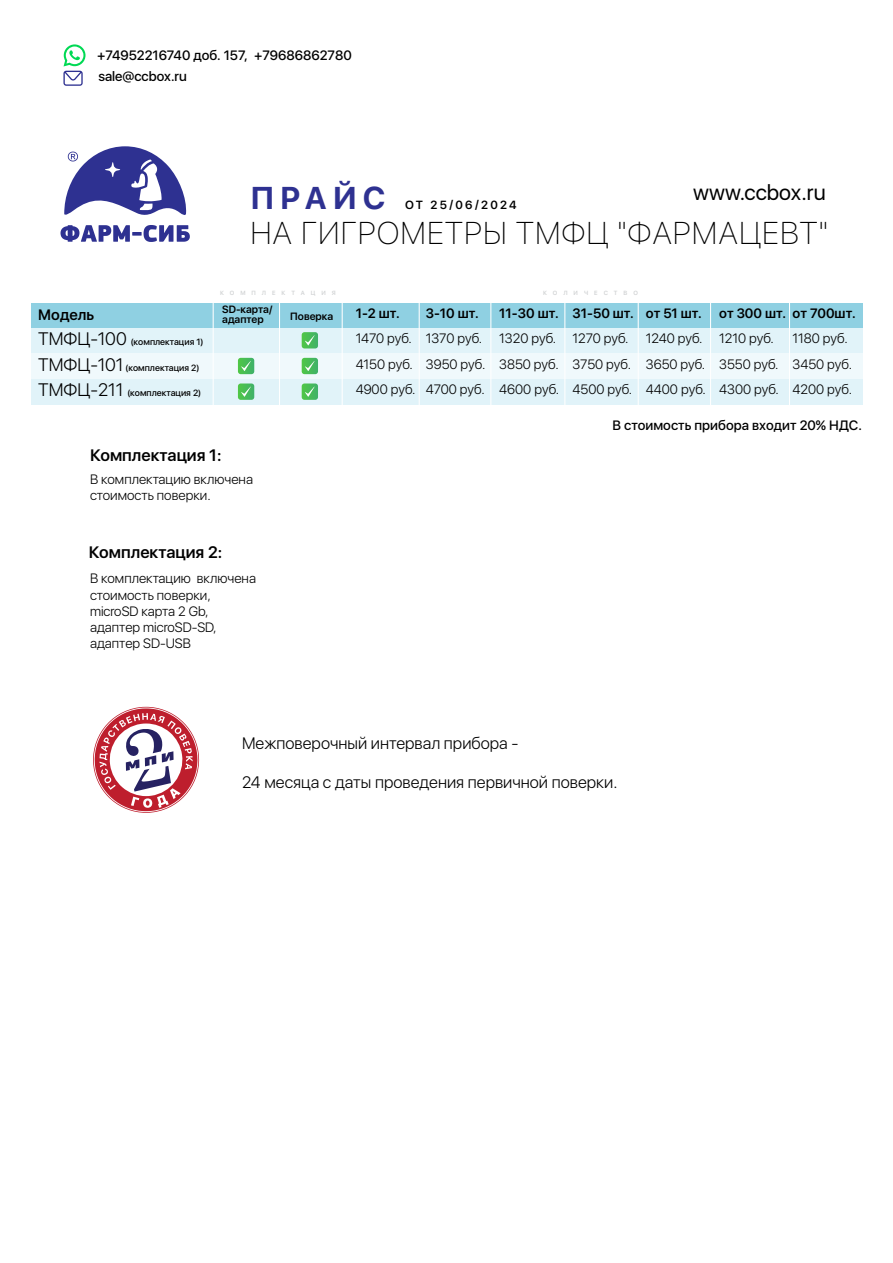
<style>
.page{position:relative;width:893px;height:1263px;background:#fff}
.page>*{position:absolute;margin:0;border:0;box-sizing:border-box;transform-origin:0 0}
.t1{font:100 31.35px "SFUI Display";letter-spacing:.05em;color:#000}
.t2{font:700 31.35px "SFUI Display";letter-spacing:.2em;color:#2e3191}
.t3{font:21.6px "SFUI Display";color:#000}
.t4{font:300 16.5px "SFUI Display";color:#000}
.t5{font:600 16.5px "SFUI Display";color:#000}
.t6{font:600 15px "SFUI Display";color:#000}
.t7{font:300 13.5px/25.5px "SFUI Display";color:#000}
.t8{font:500 13.5px/21.1px "SFUI Display";color:#000}
.t9{font:600 13.5px "SFUI Display";color:#000}
.t10{font:600 11.7px "SFUI Display";letter-spacing:.195em;color:#000}
.t11{font:600 10.5px/10.5px "SFUI Display";color:#000}
.t12{font:500 9px "SFUI Display";color:#000}
.t13{font:600 6px "SFUI Display";letter-spacing:1em;color:#d1d3d4}
.s1{font-weight:300;font-size:18px}
</style>
<div class="page">
<div style="left:31px;top:353px;width:832px;height:26px;background:#f0f9fc"></div>
<div style="left:31px;top:379px;width:832px;height:25px;background:#e1f3f9"></div>
<div style="left:31px;top:327px;width:832px;height:26px;background:#e1f3f9"></div>
<div style="left:31px;top:303px;width:832px;height:24px;background:#8fd0e2"></div>
<svg style="left:302px;top:332px;width:16px;height:16px"></svg>
<svg style="left:238px;top:358px;width:16px;height:16px"></svg>
<svg style="left:238px;top:383px;width:16px;height:17px"></svg>
<svg style="left:302px;top:358px;width:16px;height:16px"></svg>
<svg style="left:302px;top:383px;width:16px;height:17px"></svg>
<hr style="left:213px;top:299px;width:1px;height:115px;background:#fff">
<hr style="left:279px;top:299px;width:1px;height:115px;background:#fff">
<hr style="left:342px;top:299px;width:1px;height:115px;background:#fff">
<hr style="left:419px;top:299px;width:1px;height:115px;background:#fff">
<hr style="left:490px;top:299px;width:1px;height:115px;background:#fff">
<hr style="left:564px;top:299px;width:1px;height:115px;background:#fff">
<hr style="left:638px;top:299px;width:1px;height:115px;background:#fff">
<hr style="left:710px;top:299px;width:1px;height:115px;background:#fff">
<hr style="left:789px;top:299px;width:1px;height:115px;background:#fff">
<svg style="left:61px;top:225px;width:129px;height:17px"></svg>
<svg style="left:64px;top:146px;width:123px;height:69px"></svg>
<svg style="left:93px;top:707px;width:107px;height:106px"></svg>
<svg style="left:63px;top:44px;width:23px;height:42px"></svg>
<p class="t8" style="left:97px;top:46px;width:256px">+74952216740 доб. 157, +79686862780 sale@ccbox.ru</p>
<h1 class="t2" style="left:251px;top:175px;width:136px">ПРАЙС</h1>
<h2 class="t3" style="left:693px;top:177px;width:134px">www.ccbox.ru</h2>
<p class="t10" style="left:405px;top:196px;width:113px">ОТ 25/06/2024</p>
<h1 class="t1" style="left:251px;top:212px;width:578px">НА ГИГРОМЕТРЫ ТМФЦ "ФАРМАЦЕВТ"</h1>
<p class="t6" style="left:38px;top:304px;width:58px">Модель</p>
<p class="t12" style="left:38px;top:336px;width:167px"><span class="s1">ТМФЦ-100</span> (комплектация 1)</p>
<p class="t12" style="left:38px;top:361px;width:163px"><span class="s1">ТМФЦ-101</span> (комплектация 2)</p>
<p class="t12" style="left:38px;top:387px;width:164px"><span class="s1">ТМФЦ-211</span> (комплектация 2)</p>
<p class="t13" style="left:220px;top:289px;width:117px">КОМПЛЕКТАЦИЯ</p>
<p class="t13" style="left:543px;top:289px;width:96px">КОЛИЧЕСТВО</p>
<p class="t11" style="left:222px;top:304px;width:52px">SD-карта/ адаптер</p>
<p class="t11" style="left:290px;top:311px;width:45px">Поверка</p>
<p class="t9" style="left:356px;top:303px;width:46px">1-2 шт.</p>
<p class="t7" style="left:356px;top:326px;width:61px">1470 руб.<br>4150 руб.<br>4900 руб.</p>
<p class="t9" style="left:426px;top:303px;width:54px">3-10 шт.</p>
<p class="t7" style="left:426px;top:326px;width:61px">1370 руб.<br>3950 руб.<br>4700 руб.</p>
<p class="t9" style="left:499px;top:303px;width:61px">11-30 шт.</p>
<p class="t7" style="left:499px;top:326px;width:61px">1320 руб.<br>3850 руб.<br>4600 руб.</p>
<p class="t9" style="left:573px;top:303px;width:63px">31-50 шт.</p>
<p class="t7" style="left:573px;top:326px;width:61px">1270 руб.<br>3750 руб.<br>4500 руб.</p>
<p class="t9" style="left:646px;top:303px;width:58px">от 51 шт.</p>
<p class="t7" style="left:646px;top:326px;width:61px">1240 руб.<br>3650 руб.<br>4400 руб.</p>
<p class="t9" style="left:719px;top:303px;width:68px">от 300 шт.</p>
<p class="t7" style="left:719px;top:326px;width:61px">1210 руб.<br>3550 руб.<br>4300 руб.</p>
<p class="t9" style="left:792px;top:303px;width:65px">от 700шт.</p>
<p class="t7" style="left:792px;top:326px;width:61px">1180 руб.<br>3450 руб.<br>4200 руб.</p>
<p class="t8" style="left:613px;top:415px;width:251px">В стоимость прибора входит 20% НДС.</p>
<p class="t5" style="left:90px;top:443px;width:133px">Комплектация 1:</p>
<p class="t7" style="left:90px;top:472px;width:164px;line-height:16.2px">В комплектацию включена стоимость поверки.</p>
<p class="t5" style="left:89px;top:541px;width:135px">Комплектация 2:</p>
<p class="t7" style="left:90px;top:571px;width:167px;line-height:16.2px">В комплектацию включена стоимость поверки, microSD карта 2 Gb, адаптер microSD-SD, адаптер SD-USB</p>
<p class="t4" style="left:242px;top:732px;width:278px">Межповерочный интервал прибора -</p>
<p class="t4" style="left:242px;top:771px;width:377px">24 месяца с даты проведения первичной поверки.</p>
</div>
